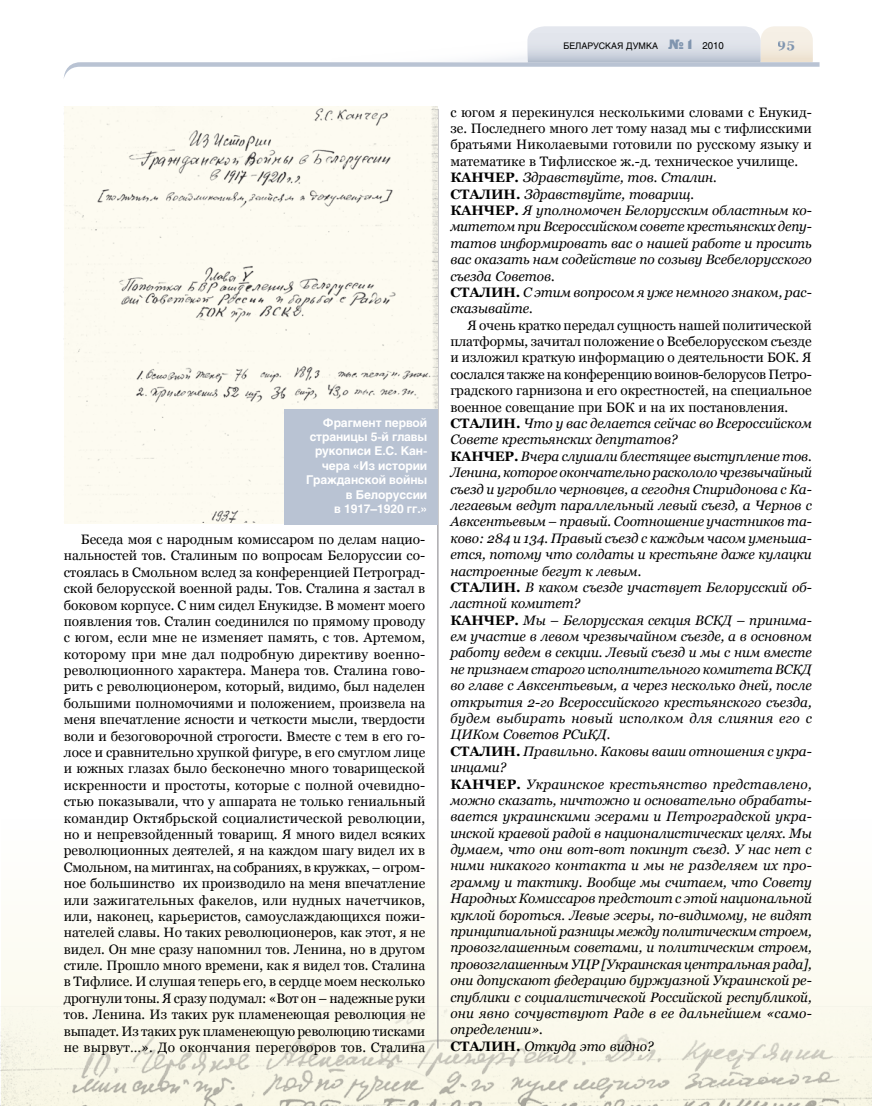
<style>
.page{position:relative;width:872px;height:1106px;background:#fff}
.page>*{position:absolute;margin:0;border:0;box-sizing:border-box;transform-origin:0 0}
.t1{font:italic 13.65px/16.4px "Georgia";color:#000}
.t2{font:13.65px/16.4px "Georgia";letter-spacing:.01em;color:#000;text-align:justify}
.t3{font:700 13.5px "Georgia";color:#8095af}
.t4{font:700 12px/14.4px "Helios";letter-spacing:-.01em;color:#fff;text-align:right}
.t5{font:9px "Helios";color:#000}
.s1{font-family:"Black Grotesk C";font-size:13.5px;color:#8095af}
.s2{font-size:9.75px}
.s3{font-style:normal}
.s4{font-weight:700;font-style:normal}
</style>
<div class="page">
<svg style="left:64px;top:26px;width:755px;height:51px"></svg>
<svg style="left:1px;top:819px;width:871px;height:287px;fill:#fcfbf2"></svg>
<hr style="left:437px;top:109px;width:1px;height:939px;background:#818084">
<div style="left:64px;top:106px;width:374px;height:418px;background:#fdfbf1"></div>
<div style="left:285px;top:409px;width:153px;height:115px;background:#b9c3d3"></div>
<p class="t5" style="left:563px;top:40px;width:162px">БЕЛАРУСКАЯ ДУМКА <span class="s1">№ 1</span> <span class="s2">2010</span></p>
<p class="t3" style="left:778px;top:36px;width:18px">95</p>
<p class="t4" style="left:306px;top:415px;width:123px">Фрагмент первой страницы 5-й главы рукописи Е.С. Кан&shy;чера «Из истории гражданской войны в Белоруссии<br>в 1917–1920 гг.»</p>
<p class="t2" style="left:64px;top:531px;width:363px;text-indent:17px">Беседа моя с народным комиссаром по делам нацио&shy;нальностей тов. Сталиным по вопросам Белоруссии со&shy;стоялась в Смольном вслед за конференцией Петроград&shy;ской белорусской военной рады. Тов. Сталина я застал в боковом корпусе. С ним сидел Енукидзе. В момент моего появления тов. Сталин соединился по прямому проводу с югом, если мне не изменяет память, с тов. Артемом, которому при мне дал подробную директиву военно&shy;революционного характера. Манера тов. Сталина гово&shy;рить с революционером, который, видимо, был наделен большими полномочиями и положением, произвела на меня впечатление ясности и четкости мысли, твердости воли и безоговорочной строгости. Вместе с тем в его го&shy;лосе и сравнительно хрупкой фигуре, в его смуглом лице и южных глазах было бесконечно много товарищеской искренности и простоты, которые с полной очевидно&shy;стью показывали, что у аппарата не только гениальный командир Октябрьской социалистической революции, но и непревзойденный товарищ. Я много видел всяких революционных деятелей, я на каждом шагу видел их в Смольном, на митингах, на собраниях, в кружках, – огром&shy;ное большинство их производило на меня впечатление или зажигательных факелов, или нудных начетчиков, или, наконец, карьеристов, самоуслаждающихся пожи&shy;нателей славы. Но таких революционеров, как этот, я не видел. Он мне сразу напомнил тов. Ленина, но в другом стиле. Прошло много времени, как я видел тов. Сталина в Тифлисе. И слушая теперь его, в сердце моем несколько дрогнули тоны. Я сразу подумал: «Вот он – надежные руки тов. Ленина. Из таких рук пламенеющая революция не выпадет. Из таких рук пламенеющую революцию тисками не вырвут…». До окончания переговоров тов. Сталина</p>
<p class="t1" style="left:450px;top:104px;width:363px"><span class="s3">с югом я перекинулся несколькими словами с Енукид&shy;зе. Последнего много лет тому назад мы с тифлисскими братьями Николаевыми готовили по русскому языку и математике в Тифлисское ж.-д. техническое училище.<br></span><span class="s4">КАНЧЕР.</span> Здравствуйте, тов. Сталин.<br><span class="s4">СТАЛИН.</span> Здравствуйте, товарищ.<br><span class="s4">КАНЧЕР.</span> Я уполномочен Белорусским областным ко&shy;митетом при Всероссийском совете крестьянских депу&shy;татов информировать вас о нашей работе и просить вас оказать нам содействие по созыву Всебелорусского съезда Советов.<br><span class="s4">СТАЛИН.</span> С этим вопросом я уже немного знаком, рас&shy;сказывайте.</p>
<p class="t1" style="left:450px;top:317px;width:363px;text-indent:17px"><span class="s3">Я очень кратко передал сущность нашей политической платформы, зачитал положение о Всебелорусском съезде и изложил краткую информацию о деятельности БОК. Я сослался также на конференцию воинов-белорусов Петро&shy;градского гарнизона и его окрестностей, на специальное военное совещание при БОК и на их постановления.<br></span><span class="s4">СТАЛИН.</span> Что у вас делается сейчас во Всероссийском Совете крестьянских депутатов?<br><span class="s4">КАНЧЕР.</span> Вчера слушали блестящее выступление тов.<br>Ленина, которое окончательно раскололо чрезвычайный съезд и угробило черновцев, а сегодня Спиридонова с Ка&shy;легаевым ведут параллельный левый съезд, а Чернов с Авксентьевым – правый. Соотношение участников та&shy;ково: 284 и 134. Правый съезд с каждым часом уменьша&shy;ется, потому что солдаты и крестьяне даже кулацки настроенные бегут к левым.<br><span class="s4">СТАЛИН.</span> В каком съезде участвует Белорусский об&shy;ластной комитет?<br><span class="s4">КАНЧЕР.</span> Мы – Белорусская секция ВСКД – принима&shy;ем участие в левом чрезвычайном съезде, а в основном работу ведем в секции. Левый съезд и мы с ним вместе не признаем старого исполнительного комитета ВСКД во главе с Авксентьевым, а через несколько дней, после открытия 2-го Всероссийского крестьянского съезда, будем выбирать новый исполком для слияния его с ЦИКом Советов РСиКД.<br><span class="s4">СТАЛИН.</span> Правильно. Каковы ваши отношения с укра&shy;инцами?<br><span class="s4">КАНЧЕР.</span> Украинское крестьянство представлено, можно сказать, ничтожно и основательно обрабаты&shy;вается украинскими эсерами и Петроградской укра&shy;инской краевой радой в националистических целях. Мы думаем, что они вот-вот покинут съезд. У нас нет с ними никакого контакта и мы не разделяем их про&shy;грамму и тактику. Вообще мы считаем, что Совету Народных Комиссаров предстоит с этой национальной куклой бороться. Левые эсеры, по-видимому, не видят принципиальной разницы между политическим строем, провозглашенным советами, и политическим строем, провозглашенным УЦР [Украинская центральная рада], они допускают федерацию буржуазной Украинской ре&shy;спублики с социалистической Российской республикой, они явно сочувствуют Раде в ее дальнейшем «само&shy;определении».<br><span class="s4">СТАЛИН.</span> Откуда это видно?</p>
</div>
